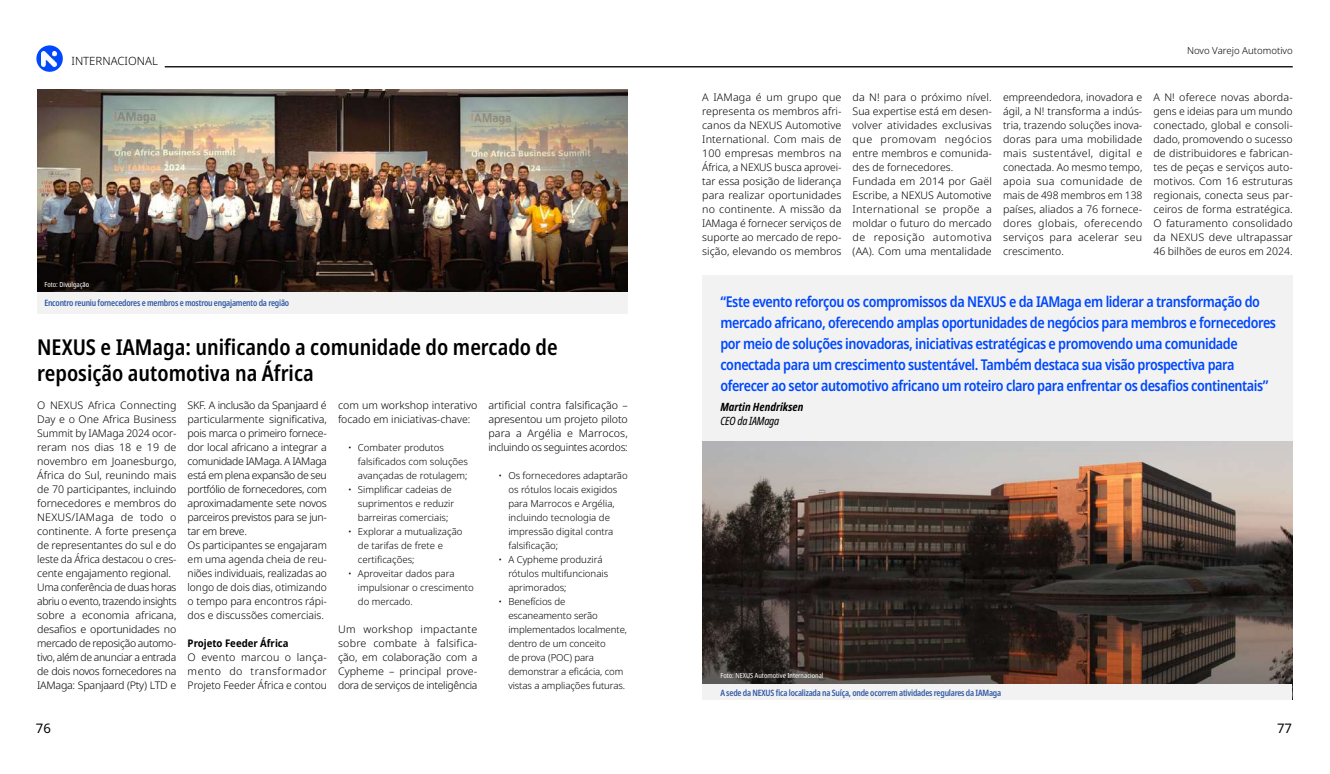
<style>
.page{position:relative;width:1330px;height:774px;background:#fff}
.page>*{position:absolute;margin:0;border:0;box-sizing:border-box;transform-origin:0 0}
.t1{font:600 condensed 21.88px/26.2px "Noto Sans";color:#000}
.t2{font:600 semi-condensed 14.88px/21px "Noto Sans";letter-spacing:-.03em;color:#0048ff;scale:.93 1}
.t3{font:13.12px "Noto Sans";color:#000}
.t4{font:italic 700 condensed 11.38px "Noto Sans";color:#000}
.t5{font:300 11.38px "Noto Sans";color:#000}
.t6{font:italic condensed 11.38px "Noto Sans";letter-spacing:-.02em;color:#000}
.t7{font:300 10.5px/14px "Noto Sans";letter-spacing:-.005em;color:#000;text-align:justify}
.t8{font:300 10.5px/14px "Noto Sans";letter-spacing:-.025em;color:#000}
.t9{font:700 semi-condensed 10.5px "Noto Sans";color:#000}
.t10{font:300 9.62px/14px "Noto Sans";color:#000}
.t11{font:600 condensed 8.75px "Noto Sans";letter-spacing:-.025em;color:#3159a4;scale:.96 1}
.t12{font:condensed 7px "Noto Sans";color:#fff}
</style>
<div class="page">
<div style="left:702px;top:276px;width:590px;height:262px;background:#f2f2f2"></div>
<img style="left:37px;top:90px;width:591px;height:202px">
<div style="left:37px;top:292px;width:591px;height:22px;background:#f2f2f2"></div>
<svg style="left:36px;top:45px;width:27px;height:27px"></svg>
<img style="left:41px;top:52px;width:16px;height:14px">
<img style="left:702px;top:441px;width:590px;height:243px">
<hr style="left:165px;top:66px;width:1127px;height:1px;background:#000">
<div style="left:702px;top:684px;width:590px;height:15px;background:#f2f2f2"></div>
<p class="t5" style="left:71px;top:53px;width:88px">INTERNACIONAL</p>
<p class="t12" style="left:44px;top:280px;width:46px">Foto: Divulgação</p>
<p class="t11" style="left:44px;top:296px;width:256px">Encontro reuniu fornecedores e membros e mostrou engajamento da região</p>
<h1 class="t1" style="left:37px;top:334px;width:522px">NEXUS e IAMaga: unificando a comunidade do mercado de reposição automotiva na África</h1>
<p class="t7" style="left:37px;top:399px;width:141px;text-align:left">O NEXUS Africa Connecting<br>Day e o One Africa Business<br>Summit by IAMaga 2024 ocor&shy;reram nos dias 18 e 19 de novembro em Joanesburgo,<br>África do Sul, reunindo mais de 70 participantes, incluindo fornecedores e membros do<br>NEXUS/IAMaga de todo o continente. A forte presença de representantes do sul e do leste da África destacou o cres&shy;cente engajamento regional.<br>Uma conferência de duas horas abriu o evento, trazendo insights sobre a economia africana, desafios e oportunidades no mercado de reposição automo&shy;tivo, além de anunciar a entrada de dois novos fornecedores na<br>IAMaga: Spanjaard (Pty) LTD e</p>
<p class="t8" style="left:188px;top:399px;width:141px">SKF. A inclusão da Spanjaard é particularmente significativa, pois marca o primeiro fornece&shy;dor local africano a integrar a comunidade IAMaga. A IAMaga está em plena expansão de seu portfólio de fornecedores, com aproximadamente sete novos parceiros previstos para se jun&shy;tar em breve.<br>Os participantes se engajaram em uma agenda cheia de reu&shy;niões individuais, realizadas ao longo de dois dias, otimizando o tempo para encontros rápi&shy;dos e discussões comerciais.</p>
<p class="t9" style="left:188px;top:636px;width:103px">Projeto Feeder África</p>
<p class="t7" style="left:188px;top:651px;width:141px">O evento marcou o lança&shy;mento do transformador Projeto Feeder África e contou</p>
<p class="t7" style="left:338px;top:399px;width:141px">com um workshop interativo focado em iniciativas-chave:</p>
<p class="t10" style="left:358px;top:441px;width:112px;text-indent:-10px">• Combater produtos falsificados com soluções avançadas de rotulagem;</p>
<p class="t10" style="left:358px;top:483px;width:98px;text-indent:-10px">• Simplificar cadeias de suprimentos e reduzir barreiras comerciais;</p>
<p class="t10" style="left:358px;top:525px;width:106px;text-indent:-10px">• Explorar a mutualização de tarifas de frete e certificações;</p>
<p class="t10" style="left:358px;top:567px;width:117px;text-indent:-10px">• Aproveitar dados para impulsionar o crescimento do mercado.</p>
<p class="t7" style="left:338px;top:623px;width:141px">Um workshop impactante sobre combate à falsifica&shy;ção, em colaboração com a Cypheme – principal prove&shy;dora de serviços de inteligência</p>
<p class="t7" style="left:488px;top:399px;width:141px">artificial contra falsificação – apresentou um projeto piloto para a Argélia e Marrocos, incluindo os seguintes acordos:</p>
<p class="t10" style="left:508px;top:469px;width:121px;text-indent:-10px">• Os fornecedores adaptarão os rótulos locais exigidos para Marrocos e Argélia, incluindo tecnologia de impressão digital contra falsificação;</p>
<p class="t10" style="left:508px;top:553px;width:101px;text-indent:-10px">• A Cypheme produzirá rótulos multifuncionais aprimorados;</p>
<p class="t10" style="left:508px;top:595px;width:120px;text-indent:-10px">• Benefícios de escaneamento serão implementados localmente, dentro de um conceito<br>de prova (POC) para demonstrar a eficácia, com vistas a ampliações futuras.</p>
<p class="t10" style="left:1187px;top:44px;width:107px">Novo Varejo Automotivo</p>
<p class="t7" style="left:702px;top:90px;width:141px">A IAMaga é um grupo que representa os membros afri&shy;canos da NEXUS Automotive International. Com mais de 100 empresas membros na África, a NEXUS busca aprovei&shy;tar essa posição de liderança para realizar oportunidades no continente. A missão da IAMaga é fornecer serviços de suporte ao mercado de repo&shy;sição, elevando os membros</p>
<p class="t7" style="left:852px;top:90px;width:141px;text-align:left">da N! para o próximo nível.<br>Sua expertise está em desen&shy;volver atividades exclusivas que promovam negócios entre membros e comunida&shy;des de fornecedores.<br>Fundada em 2014 por Gaël<br>Escribe, a NEXUS Automotive<br>International se propõe a moldar o futuro do mercado de reposição automotiva (AA). Com uma mentalidade</p>
<p class="t7" style="left:1003px;top:90px;width:141px">empreendedora, inovadora e ágil, a N! transforma a indús&shy;tria, trazendo soluções inova&shy;doras para uma mobilidade mais sustentável, digital e conectada. Ao mesmo tempo, apoia sua comunidade de mais de 498 membros em 138 países, aliados a 76 fornece&shy;dores globais, oferecendo serviços para acelerar seu crescimento.</p>
<p class="t7" style="left:1153px;top:90px;width:141px">A N! oferece novas aborda&shy;gens e ideias para um mundo conectado, global e consoli&shy;dado, promovendo o sucesso de distribuidores e fabrican&shy;tes de peças e serviços auto&shy;motivos. Com 16 estruturas regionais, conecta seus par&shy;ceiros de forma estratégica.<br>O faturamento consolidado da NEXUS deve ultrapassar 46 bilhões de euros em 2024.</p>
<p class="t2" style="left:720px;top:291px;width:599px">“Este evento reforçou os compromissos da NEXUS e da IAMaga em liderar a transformação do mercado africano, oferecendo amplas oportunidades de negócios para membros e fornecedores por meio de soluções inovadoras, iniciativas estratégicas e promovendo uma comunidade conectada para um crescimento sustentável. Também destaca sua visão prospectiva para oferecer ao setor automotivo africano um roteiro claro para enfrentar os desafios continentais”</p>
<p class="t4" style="left:720px;top:399px;width:85px">Martin Hendriksen</p>
<p class="t6" style="left:720px;top:413px;width:60px">CEO da IAMaga</p>
<p class="t12" style="left:720px;top:671px;width:105px">Foto: NEXUS Automotive Internacional</p>
<p class="t11" style="left:720px;top:687px;width:294px">A sede da NEXUS fica localizada na Suíça, onde ocorrem atividades regulares da IAMaga</p>
<p class="t3" style="left:36px;top:719px;width:17px">76</p>
<p class="t3" style="left:1277px;top:719px;width:17px">77</p>
</div>
